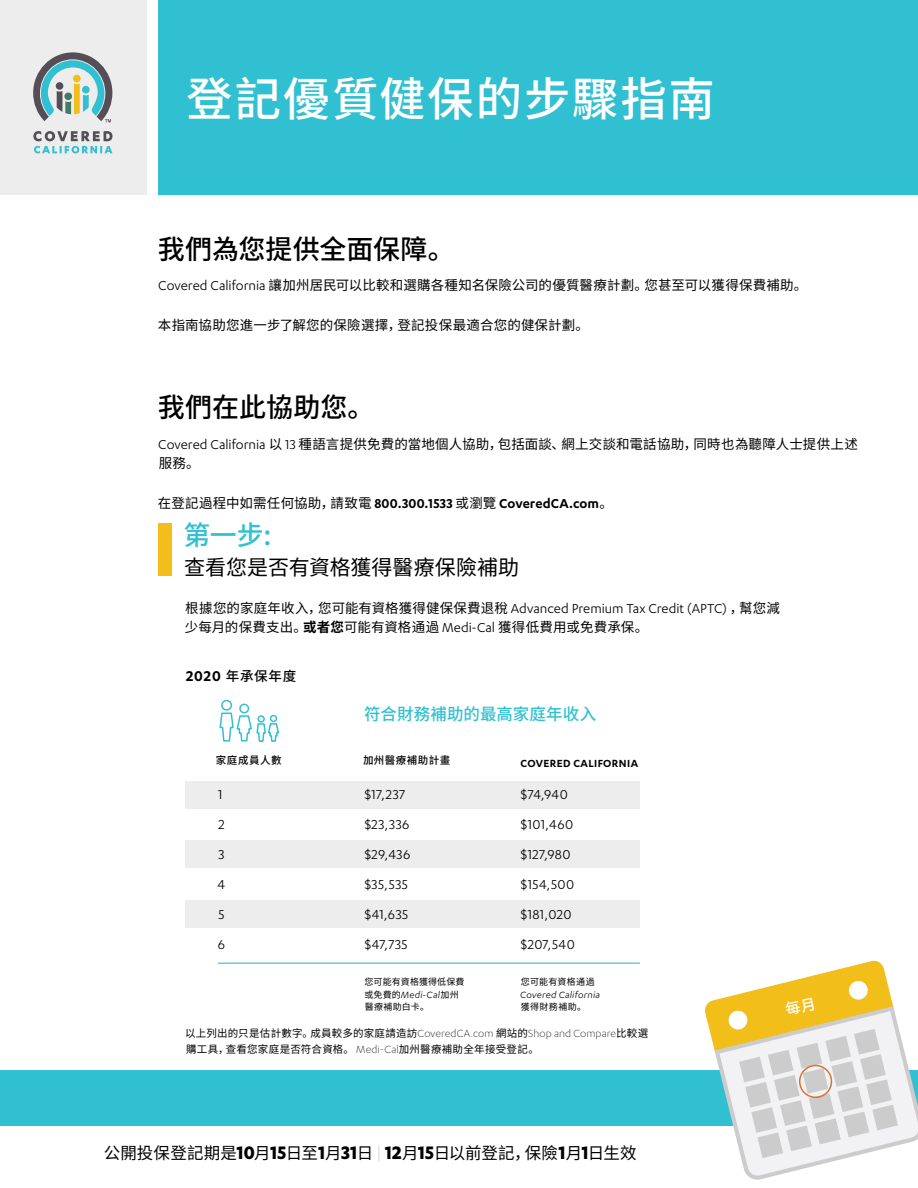
<style>
.page{position:relative;width:918px;height:1188px;background:#fff}
.page>*{position:absolute;margin:0;border:0;box-sizing:border-box;transform-origin:0 0}
.t1{font:500 46.5px "Noto Sans CJ Ksc";letter-spacing:.035em;color:#fff}
.t2{font:500 27px "Noto Sans CJ Ksc";color:#000}
.t3{font:500 27px "Noto Sans CJ Ksc";color:#31c0d1}
.t4{font:21px "Noto Sans CJ Ksc";color:#000}
.t5{font:16.5px "Noto Sans CJ Ksc";letter-spacing:.005em;color:#000}
.t6{font:500 16.5px "Noto Sans CJ Ksc";letter-spacing:.005em;color:#31c0d1}
.t7{font:15px/30px "Karbon";letter-spacing:.015em;color:#000}
.t8{font:600 15px "Karbon";letter-spacing:.01em;color:#000}
.t9{font:15px/30px "Karbon";letter-spacing:.035em;color:#000}
.t10{font:13.5px/19.5px "Noto Sans CJ Ksc";letter-spacing:.01em;color:#000}
.t11{font:500 13.5px "Noto Sans CJ Ksc";letter-spacing:.055em;color:#000}
.t12{font:600 12px "Karbon";letter-spacing:.035em;color:#000}
.t13{font:10.5px/16.5px "Noto Sans CJ Ksc";letter-spacing:.025em;color:#000}
.t14{font:italic 10.5px "Karbon";letter-spacing:.025em;color:#000}
.t15{font:500 10.5px "Noto Sans CJ Ksc";letter-spacing:.05em;color:#000}
.t16{font:9px "Noto Sans CJ Ksc";letter-spacing:.015em;color:#000}
.s1{font-family:"Karbon";font-size:15px}
.s2{font-family:"Noto Sans CJ Ksc";font-weight:400;font-size:13.5px}
.s3{font-family:"Noto Sans CJ Ksc";font-size:13.5px}
.s4{font-weight:700}
.s5{font-family:"Karbon";font-weight:600;font-size:16.5px}
.s6{font-family:"Noto Sans CJ Ksc";font-style:normal;font-size:9px}
.s7{font-family:"Karbon";font-weight:300;font-size:12px}
.s8{font-family:"Karbon";font-weight:700;font-size:21px}
.s9{font-family:"Karbon";font-weight:100;font-size:21px}
</style>
<div class="page">
<div style="left:185px;top:781px;width:455px;height:27px;background:#ededee"></div>
<div style="left:185px;top:841px;width:455px;height:27px;background:#ededee"></div>
<div style="left:185px;top:900px;width:455px;height:27px;background:#ededee"></div>
<hr style="left:218px;top:962px;width:422px;height:2px;background:#6bcbd8">
<div style="left:158px;top:0;width:760px;height:194px;background:#31c0d1"></div>
<div style="left:0;top:0;width:147px;height:194px;background:#ededee"></div>
<div style="left:0;top:1071px;width:918px;height:55px;background:#31c0d1"></div>
<svg style="left:33px;top:131px;width:79px;height:22px"></svg>
<svg style="left:33px;top:52px;width:79px;height:70px"></svg>
<svg style="left:219px;top:699px;width:60px;height:43px"></svg>
<div style="left:158px;top:523px;width:14px;height:53px;background:#f2be1a"></div>
<svg style="left:704px;top:960px;width:214px;height:220px"></svg>
<h1 class="t1" style="left:186px;top:72px;width:530px">登記優質健保的步驟指南</h1>
<h2 class="t2" style="left:158px;top:233px;width:299px">我們為您提供全面保障。</h2>
<p class="t10" style="left:158px;top:276px;width:651px"><span class="s1">Covered California</span> 讓加州居民可以比較和選購各種知名保險公司的優質醫療計劃。您甚至可以獲得保費補助。</p>
<p class="t10" style="left:158px;top:316px;width:433px">本指南協助您進一步了解您的保險選擇，登記投保最適合您的健保計劃。</p>
<h2 class="t2" style="left:158px;top:392px;width:218px">我們在此協助您。</h2>
<p class="t10" style="left:158px;top:434px;width:701px"><span class="s1">Covered California</span> 以 <span class="s1">13</span> 種語言提供免費的當地個人協助，包括面談、網上交談和電話協助，同時也為聽障人士提供上述服務。</p>
<p class="t8" style="left:158px;top:495px;width:456px"><span class="s2">在登記過程中如需任何協助，請致電</span> 800.300.1533 <span class="s2">或瀏覽</span> CoveredCA.com<span class="s2">。</span></p>
<h2 class="t3" style="left:183px;top:520px;width:90px">第一步:</h2>
<h3 class="t4" style="left:184px;top:555px;width:337px">查看您是否有資格獲得醫療保險補助</h3>
<p class="t7" style="left:185px;top:593px;width:596px"><span class="s3">根據您的家庭年收入，您可能有資格獲得健保保費退稅</span> Advanced Premium Tax Credit (APTC) <span class="s3">，幫您減</span></p>
<p class="t10" style="left:185px;top:618px;width:465px">少每月的保費支出。<span class="s4">或者您</span>可能有資格通過 <span class="s1">Medi-Cal</span> 獲得低費用或免費承保。</p>
<p class="t11" style="left:186px;top:668px;width:112px"><span class="s5">2020</span> 年承保年度</p>
<p class="t6" style="left:364px;top:704px;width:234px">符合財務補助的最高家庭年收入</p>
<p class="t15" style="left:216px;top:754px;width:67px">家庭成員人數</p>
<p class="t15" style="left:363px;top:754px;width:89px">加州醫療補助計畫</p>
<p class="t12" style="left:520px;top:756px;width:119px">COVERED CALIFORNIA</p>
<p class="t7" style="left:217px;top:779px;width:9px">1<br>2<br>3<br>4<br>5<br>6</p>
<p class="t7" style="left:521px;top:779px;width:56px">$74,940 $101,460 $127,980 $154,500 $181,020 $207,540</p>
<p class="t9" style="left:365px;top:779px;width:47px">$17,237 $23,336 $29,436 $35,535 $41,635 $47,735</p>
<p class="t16" style="left:365px;top:977px;width:101px">您可能有資格獲得低保費</p>
<p class="t14" style="left:365px;top:989px;width:96px"><span class="s6">或免費的</span>Medi-Cal<span class="s6">加州</span></p>
<p class="t16" style="left:365px;top:1002px;width:66px">醫療補助白卡。</p>
<p class="t16" style="left:521px;top:977px;width:75px">您可能有資格通過</p>
<p class="t14" style="left:520px;top:989px;width:81px">Covered California</p>
<p class="t16" style="left:521px;top:1002px;width:67px">獲得財務補助。</p>
<p class="t13" style="left:185px;top:1025px;width:465px">以上列出的只是估計數字。成員較多的家庭請造訪<span class="s7">CoveredCA.com</span> 網站的<span class="s7">Shop and Compare</span>比較選購工具，查看您家庭是否符合資格。 <span class="s7">Medi-Cal</span>加州醫療補助全年接受登記。</p>
<p class="t5" style="left:104px;top:1143px;width:534px">公開投保登記期是<span class="s8">10</span>月<span class="s8">15</span>日至<span class="s8">1</span>月<span class="s8">31</span>日 <span class="s9">|</span> <span class="s8">12</span>月<span class="s8">15</span>日以前登記，保險<span class="s8">1</span>月<span class="s8">1</span>日生效</p>
</div>
